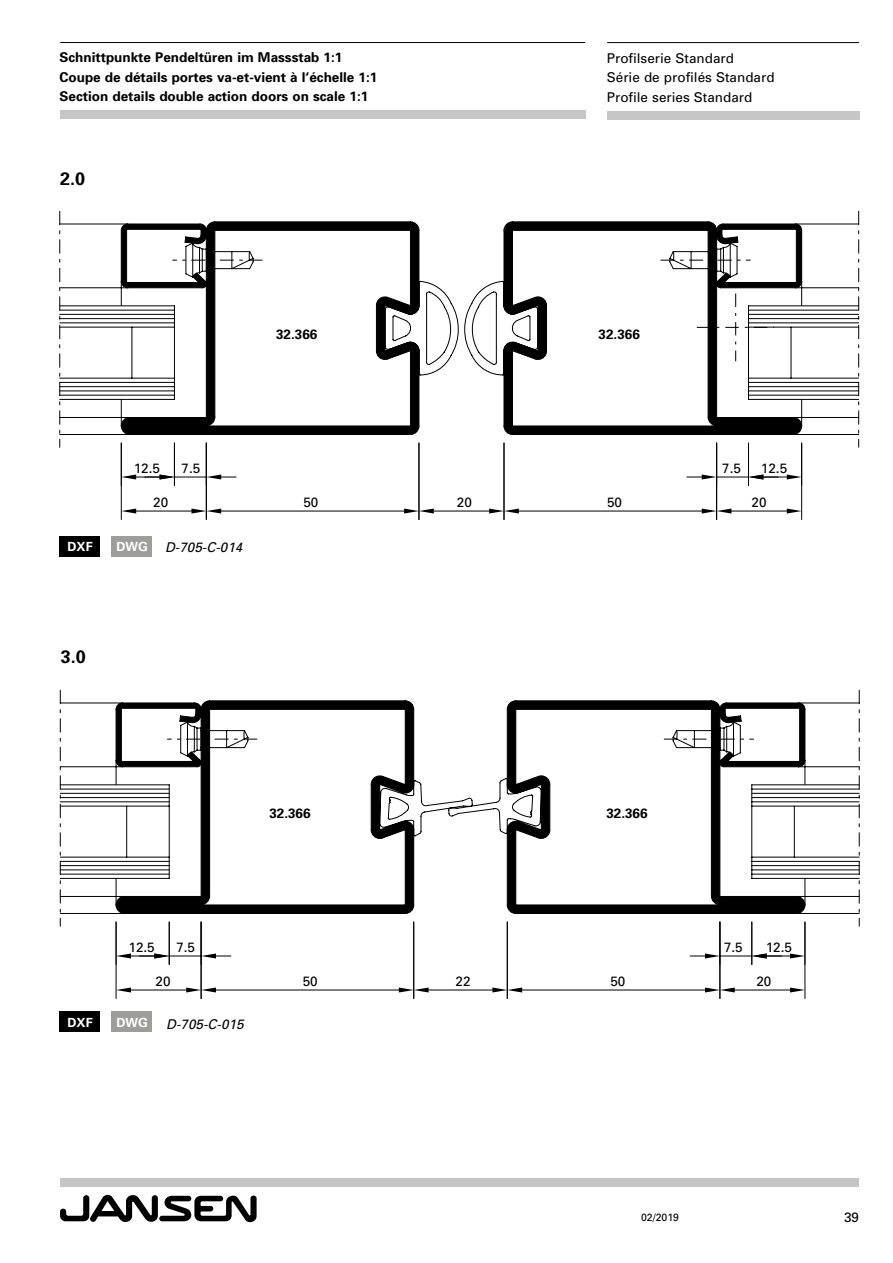
<style>
.page{position:relative;width:893px;height:1263px;background:#fff}
.page>*{position:absolute;margin:0;border:0;box-sizing:border-box;transform-origin:0 0}
.t1{font:700 18px "Univers";color:#000}
.t2{font:700 13.5px/19.5px "Univers";color:#000}
.t3{font:13.5px/19.5px "Univers";color:#000}
.t4{font:italic 13.5px "Univers";color:#000}
.t5{font:700 12.6px "Univers";color:#fff}
.t6{font:10.5px "Univers";color:#000}
</style>
<div class="page">
<div style="left:60px;top:1178px;width:799px;height:8px;background:#c6c6c6"></div>
<div style="left:60px;top:111px;width:525px;height:8px;background:#c6c6c6"></div>
<hr style="left:60px;top:42px;width:525px;height:1px;background:#000">
<div style="left:607px;top:111px;width:252px;height:8px;background:#c6c6c6"></div>
<hr style="left:607px;top:42px;width:252px;height:1px;background:#000">
<svg style="left:60px;top:1195px;width:197px;height:27px"></svg>
<svg style="left:858px;top:211px;width:1px;height:236px"></svg>
<svg style="left:59px;top:211px;width:1px;height:236px"></svg>
<hr style="left:717px;top:477px;width:31px;height:1px;background:#000">
<svg style="left:687px;top:474px;width:29px;height:5px"></svg>
<hr style="left:748px;top:443px;width:1px;height:42px;background:#000">
<svg style="left:749px;top:474px;width:52px;height:5px"></svg>
<hr style="left:801px;top:443px;width:1px;height:76px;background:#000">
<hr style="left:731px;top:511px;width:56px;height:1px;background:#000">
<svg style="left:787px;top:508px;width:15px;height:5px"></svg>
<hr style="left:716px;top:443px;width:1px;height:76px;background:#000">
<hr style="left:519px;top:511px;width:183px;height:1px;background:#000">
<svg style="left:702px;top:508px;width:29px;height:5px"></svg>
<hr style="left:504px;top:443px;width:1px;height:76px;background:#000">
<hr style="left:434px;top:511px;width:55px;height:1px;background:#000">
<svg style="left:489px;top:508px;width:30px;height:5px"></svg>
<hr style="left:419px;top:443px;width:1px;height:76px;background:#000">
<hr style="left:221px;top:511px;width:183px;height:1px;background:#000">
<svg style="left:404px;top:508px;width:30px;height:5px"></svg>
<hr style="left:206px;top:443px;width:1px;height:76px;background:#000">
<hr style="left:121px;top:443px;width:1px;height:76px;background:#000">
<hr style="left:136px;top:511px;width:55px;height:1px;background:#000">
<svg style="left:191px;top:508px;width:30px;height:5px"></svg>
<svg style="left:121px;top:508px;width:15px;height:5px"></svg>
<hr style="left:174px;top:443px;width:1px;height:42px;background:#000">
<hr style="left:174px;top:477px;width:32px;height:1px;background:#000">
<svg style="left:207px;top:474px;width:29px;height:5px"></svg>
<svg style="left:122px;top:474px;width:52px;height:5px"></svg>
<svg style="left:59px;top:221px;width:800px;height:214px"></svg>
<svg style="left:121px;top:223px;width:681px;height:138px"></svg>
<svg style="left:859px;top:690px;width:1px;height:236px"></svg>
<svg style="left:60px;top:690px;width:1px;height:236px"></svg>
<hr style="left:720px;top:956px;width:32px;height:1px;background:#000">
<svg style="left:690px;top:953px;width:29px;height:5px"></svg>
<hr style="left:751px;top:922px;width:1px;height:42px;background:#000">
<svg style="left:752px;top:953px;width:53px;height:5px"></svg>
<hr style="left:805px;top:922px;width:1px;height:76px;background:#000">
<hr style="left:735px;top:990px;width:55px;height:1px;background:#000">
<svg style="left:790px;top:987px;width:15px;height:5px"></svg>
<hr style="left:719px;top:922px;width:1px;height:76px;background:#000">
<hr style="left:522px;top:990px;width:183px;height:1px;background:#000">
<svg style="left:705px;top:987px;width:30px;height:5px"></svg>
<hr style="left:507px;top:922px;width:1px;height:76px;background:#000">
<hr style="left:429px;top:990px;width:63px;height:1px;background:#000">
<svg style="left:492px;top:987px;width:30px;height:5px"></svg>
<hr style="left:413px;top:922px;width:1px;height:76px;background:#000">
<hr style="left:216px;top:990px;width:183px;height:1px;background:#000">
<svg style="left:399px;top:987px;width:30px;height:5px"></svg>
<hr style="left:201px;top:922px;width:1px;height:76px;background:#000">
<hr style="left:116px;top:922px;width:1px;height:76px;background:#000">
<hr style="left:131px;top:990px;width:55px;height:1px;background:#000">
<svg style="left:186px;top:987px;width:30px;height:5px"></svg>
<svg style="left:116px;top:987px;width:15px;height:5px"></svg>
<hr style="left:169px;top:922px;width:1px;height:42px;background:#000">
<hr style="left:169px;top:956px;width:32px;height:1px;background:#000">
<svg style="left:201px;top:953px;width:30px;height:5px"></svg>
<svg style="left:116px;top:953px;width:53px;height:5px"></svg>
<svg style="left:60px;top:700px;width:800px;height:214px"></svg>
<hr style="left:752px;top:793px;width:107px;height:1px;background:#000">
<hr style="left:752px;top:797px;width:107px;height:1px;background:#000">
<hr style="left:60px;top:861px;width:109px;height:1px;background:#000">
<hr style="left:60px;top:865px;width:109px;height:1px;background:#000">
<hr style="left:60px;top:869px;width:109px;height:1px;background:#000">
<hr style="left:60px;top:874px;width:109px;height:1px;background:#000">
<hr style="left:60px;top:801px;width:109px;height:1px;background:#000">
<hr style="left:60px;top:789px;width:109px;height:1px;background:#000">
<hr style="left:60px;top:793px;width:109px;height:1px;background:#000">
<hr style="left:60px;top:797px;width:109px;height:1px;background:#000">
<svg style="left:115px;top:702px;width:691px;height:82px"></svg>
<div style="left:60px;top:536px;width:40px;height:21px;background:#000"></div>
<div style="left:111px;top:536px;width:41px;height:21px;background:#9d9d9c"></div>
<div style="left:60px;top:1012px;width:40px;height:20px;background:#000"></div>
<div style="left:111px;top:1012px;width:41px;height:20px;background:#9d9d9c"></div>
<p class="t2" style="left:60px;top:47px;width:319px">Schnittpunkte Pendeltüren im Massstab 1:1<br>Coupe de détails portes va-et-vient à l‘échelle 1:1<br>Section details double action doors on scale 1:1</p>
<h1 class="t1" style="left:60px;top:167px;width:27px">2.0</h1>
<p class="t3" style="left:607px;top:48px;width:169px">Profilserie Standard<br>Série de profilés Standard<br>Profile series Standard</p>
<p class="t3" style="left:134px;top:458px;width:28px">12.5</p>
<p class="t3" style="left:182px;top:458px;width:20px">7.5</p>
<p class="t2" style="left:276px;top:324px;width:43px">32.366</p>
<p class="t2" style="left:599px;top:324px;width:43px">32.366</p>
<p class="t3" style="left:722px;top:458px;width:20px">7.5</p>
<p class="t3" style="left:761px;top:458px;width:28px">12.5</p>
<p class="t3" style="left:153px;top:492px;width:17px">20</p>
<p class="t3" style="left:303px;top:492px;width:17px">50</p>
<p class="t3" style="left:457px;top:492px;width:17px">20</p>
<p class="t3" style="left:607px;top:492px;width:17px">50</p>
<p class="t3" style="left:752px;top:492px;width:17px">20</p>
<p class="t5" style="left:67px;top:539px;width:27px">DXF</p>
<p class="t5" style="left:116px;top:539px;width:33px">DWG</p>
<p class="t4" style="left:165px;top:539px;width:79px">D-705-C-014</p>
<h1 class="t1" style="left:61px;top:645px;width:27px">3.0</h1>
<p class="t3" style="left:128px;top:937px;width:28px">12.5</p>
<p class="t3" style="left:176px;top:937px;width:20px">7.5</p>
<p class="t2" style="left:269px;top:803px;width:43px">32.366</p>
<p class="t2" style="left:606px;top:803px;width:43px">32.366</p>
<p class="t3" style="left:724px;top:937px;width:20px">7.5</p>
<p class="t3" style="left:766px;top:937px;width:28px">12.5</p>
<p class="t3" style="left:156px;top:971px;width:17px">20</p>
<p class="t3" style="left:303px;top:971px;width:17px">50</p>
<p class="t3" style="left:455px;top:971px;width:17px">22</p>
<p class="t3" style="left:610px;top:971px;width:17px">50</p>
<p class="t3" style="left:756px;top:971px;width:17px">20</p>
<p class="t5" style="left:67px;top:1014px;width:27px">DXF</p>
<p class="t5" style="left:116px;top:1014px;width:33px">DWG</p>
<p class="t4" style="left:166px;top:1015px;width:79px">D-705-C-015</p>
<p class="t6" style="left:641px;top:1210px;width:39px">02/2019</p>
<p class="t3" style="left:844px;top:1208px;width:17px">39</p>
</div>
